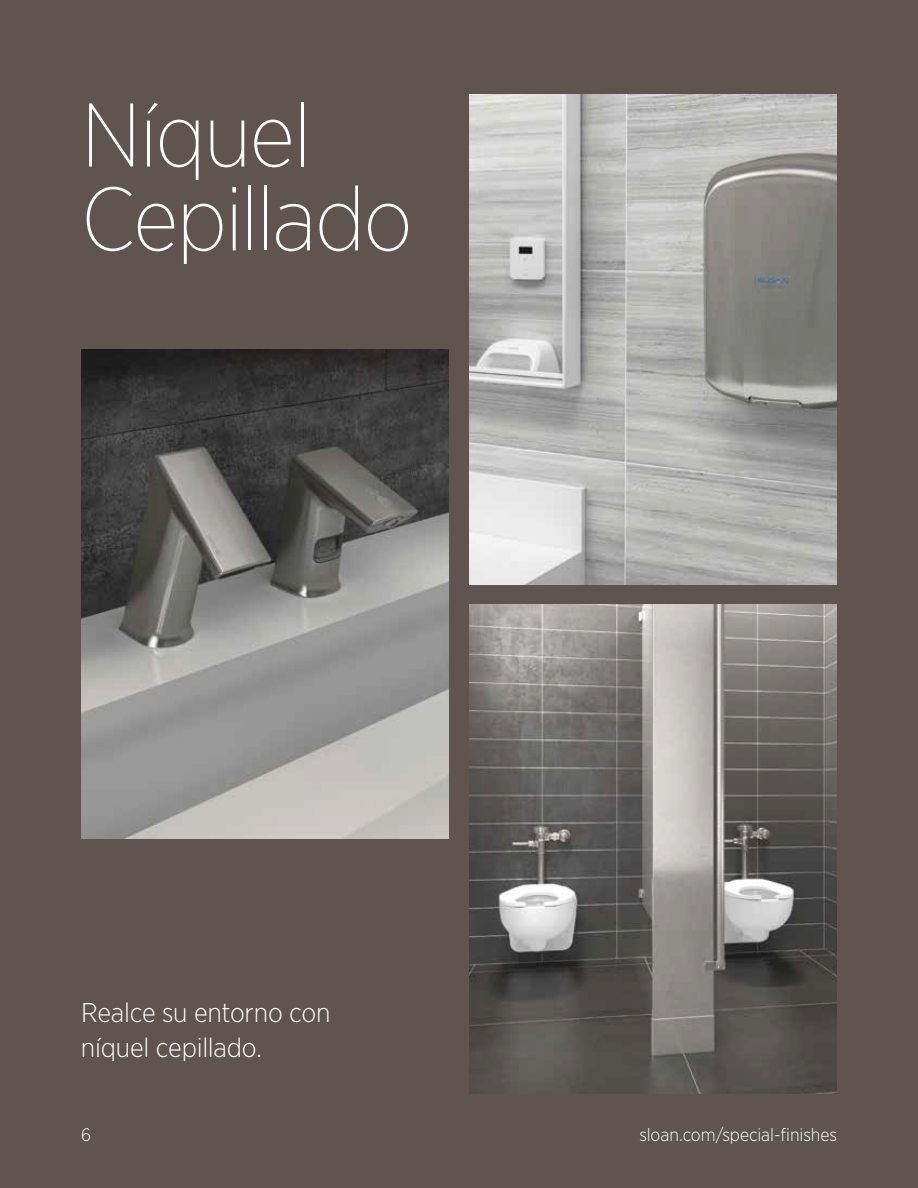
<style>
.page{position:relative;width:918px;height:1188px;background:#5f5450}
.page>*{position:absolute;margin:0;border:0;box-sizing:border-box;transform-origin:0 0}
.t1{font:200 90px/84px "Gotham Narrow";letter-spacing:-.02em;color:#fff}
.t2{font:300 27px/36px "Gotham Narrow";letter-spacing:-.01em;color:#fff}
.t3{font:300 18px "Gotham Narrow";letter-spacing:-.005em;color:#fff}
</style>
<div class="page">
<img style="left:469px;top:94px;width:368px;height:490px">
<img style="left:81px;top:349px;width:368px;height:490px">
<img style="left:469px;top:604px;width:368px;height:490px">
<h1 class="t1" style="left:81px;top:91px;width:333px">Níquel<br>Cepillado</h1>
<p class="t2" style="left:81px;top:993px;width:251px">Realce su entorno con níquel cepillado.</p>
<p class="t3" style="left:81px;top:1123px;width:11px">6</p>
<p class="t3" style="left:639px;top:1123px;width:199px">sloan.com/special-finishes</p>
</div>
